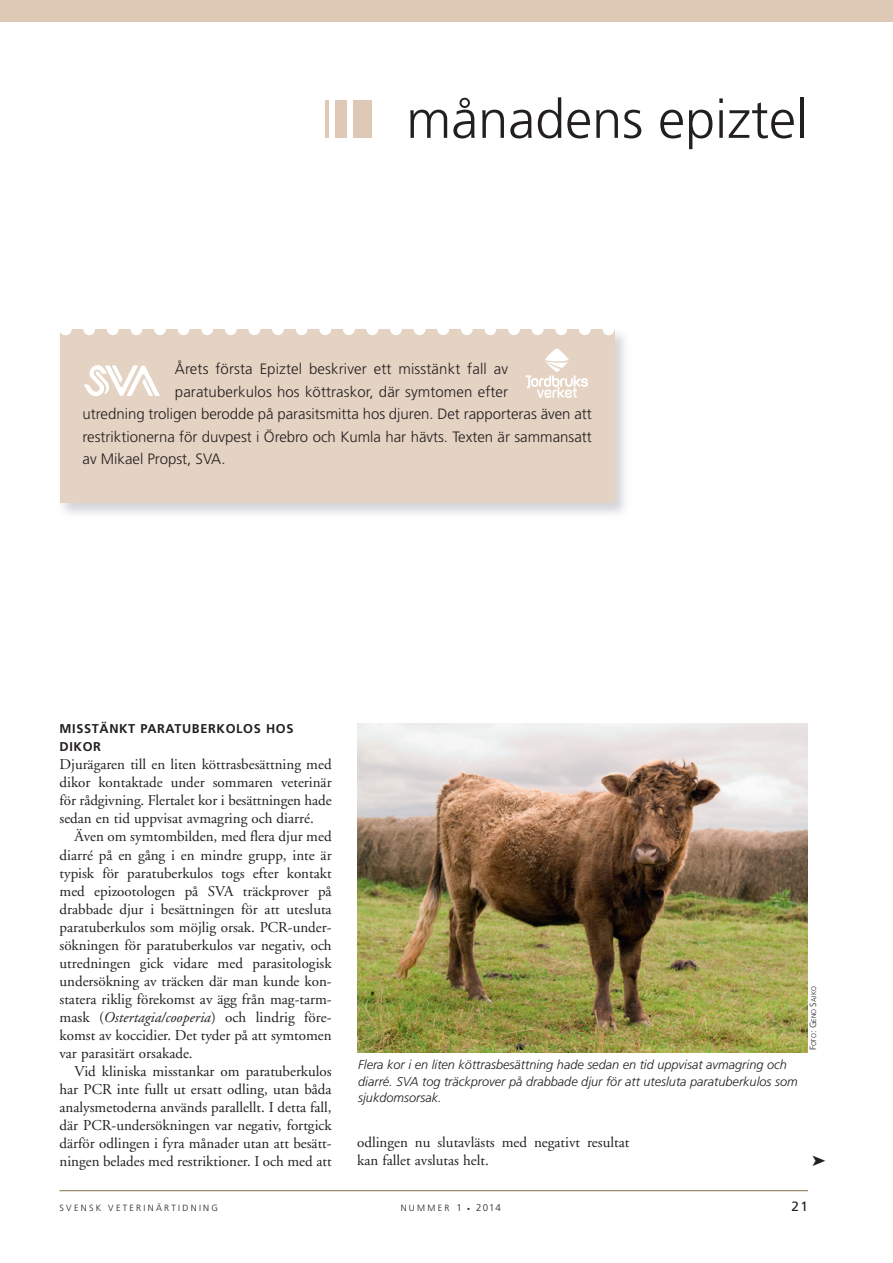
<style>
.page{position:relative;width:893px;height:1263px;background:#fff}
.page>*{position:absolute;margin:0;border:0;box-sizing:border-box;transform-origin:0 0}
.t1{font:300 54px "Frutiger";color:#231f20}
.t2{font:15px/18px "Adobe Garamond";color:#231f20;text-align:justify}
.t3{font:300 15px "Frutiger";color:#231f20}
.t4{font:13.5px "Frutiger";color:#231f20}
.t5{font:italic 300 12.75px/16.5px "Frutiger";color:#231f20}
.t6{font:700 12.75px/18px "Frutiger";letter-spacing:.05em;color:#231f20}
.t7{font:300 9px "Frutiger";letter-spacing:.25em;color:#231f20}
.t8{font:300 6.75px "Frutiger";color:#231f20}
.s1{color:#ddc9b6}
.s2{font-style:italic}
.s3{font-size:9px}
.s4{font-size:9.75px}
.s5{font-size:6px}
</style>
<div class="page">
<div style="left:0;top:0;width:893px;height:21px;background:#ddc9b6"></div>
<hr style="left:60px;top:1190px;width:748px;height:1px;background:#82704a">
<img style="left:60px;top:329px;width:565px;height:185px">
<div style="left:60px;top:329px;width:554px;height:173px;background:#e4d2c2"></div>
<svg style="left:60px;top:329px;width:531px;height:6px"></svg>
<svg style="left:602px;top:329px;width:12px;height:6px"></svg>
<img style="left:85px;top:365px;width:75px;height:31px">
<svg style="left:526px;top:348px;width:62px;height:50px"></svg>
<img style="left:357px;top:723px;width:451px;height:329px">
<h1 class="t1" style="left:323px;top:97px;width:486px"><span class="s1">❘❙❚</span> månadens epiztel</h1>
<p class="t3" style="left:175px;top:363px;width:335px">Årets första Epiztel beskriver ett misstänkt fall av</p>
<p class="t3" style="left:175px;top:386px;width:335px">paratuberkulos hos köttraskor, där symtomen efter</p>
<p class="t3" style="left:83px;top:408px;width:511px">utredning troligen berodde på parasitsmitta hos djuren. Det rapporteras även att</p>
<p class="t3" style="left:83px;top:431px;width:511px">restriktionerna för duvpest i Örebro och Kumla har hävts. Texten är sammansatt</p>
<p class="t3" style="left:83px;top:453px;width:144px">av Mikael Propst, SVA.</p>
<p class="t6" style="left:60px;top:721px;width:235px">MISSTÄNKT PARATUBERKOLOS HOS<br>DIKOR</p>
<p class="t2" style="left:60px;top:757px;width:274px">Djurägaren till en liten köttrasbesättning med dikor kontaktade under sommaren veterinär för rådgivning. Flertalet kor i besättningen hade sedan en tid uppvisat avmagring och diarré.</p>
<p class="t2" style="left:60px;top:829px;width:274px;text-indent:15px">Även om symtombilden, med flera djur med diarré på en gång i en mindre grupp, inte är typisk för paratuberkulos togs efter kontakt med epizootologen på SVA träckprover på drabbade djur i besättningen för att utesluta paratuberkulos som möjlig orsak. PCR-under&shy;sökningen för paratuberkulos var negativ, och utredningen gick vidare med parasitologisk undersökning av träcken där man kunde kon&shy;statera riklig förekomst av ägg från mag-tarm&shy;mask (<span class="s2">Ostertagia/cooperia</span>) och lindrig före&shy;komst av koccidier. Det tyder på att symtomen var parasitärt orsakade.</p>
<p class="t2" style="left:60px;top:1063px;width:274px;text-indent:15px">Vid kliniska misstankar om paratuberkulos har PCR inte fullt ut ersatt odling, utan båda analysmetoderna används parallellt. I detta fall, där PCR-undersökningen var negativ, fortgick därför odlingen i fyra månader utan att besätt&shy;ningen belades med restriktioner. I och med att</p>
<p class="t5" style="left:358px;top:1057px;width:441px">Flera kor i en liten köttrasbesättning hade sedan en tid uppvisat avmagring och diarré. SVA tog träckprover på drabbade djur för att utesluta paratuberkulos som sjukdomsorsak.</p>
<p class="t2" style="left:357px;top:1135px;width:274px">odlingen nu slutavlästs med negativt resultat kan fallet avslutas helt.</p>
<p class="t8" style="left:811px;top:1050px;width:66px;rotate:-90deg"><span class="s3">F</span>OTO<span class="s3">: G</span>ENO <span class="s3">S</span>AJKO</p>
<p class="t7" style="left:60px;top:1204px;width:160px">SVENSK VETERINÄRTIDNING</p>
<p class="t7" style="left:401px;top:1204px;width:102px">NUMMER <span class="s4">1</span> <span class="s5">•</span> <span class="s4">2014</span></p>
<p class="t4" style="left:792px;top:1200px;width:18px">21</p>
</div>
